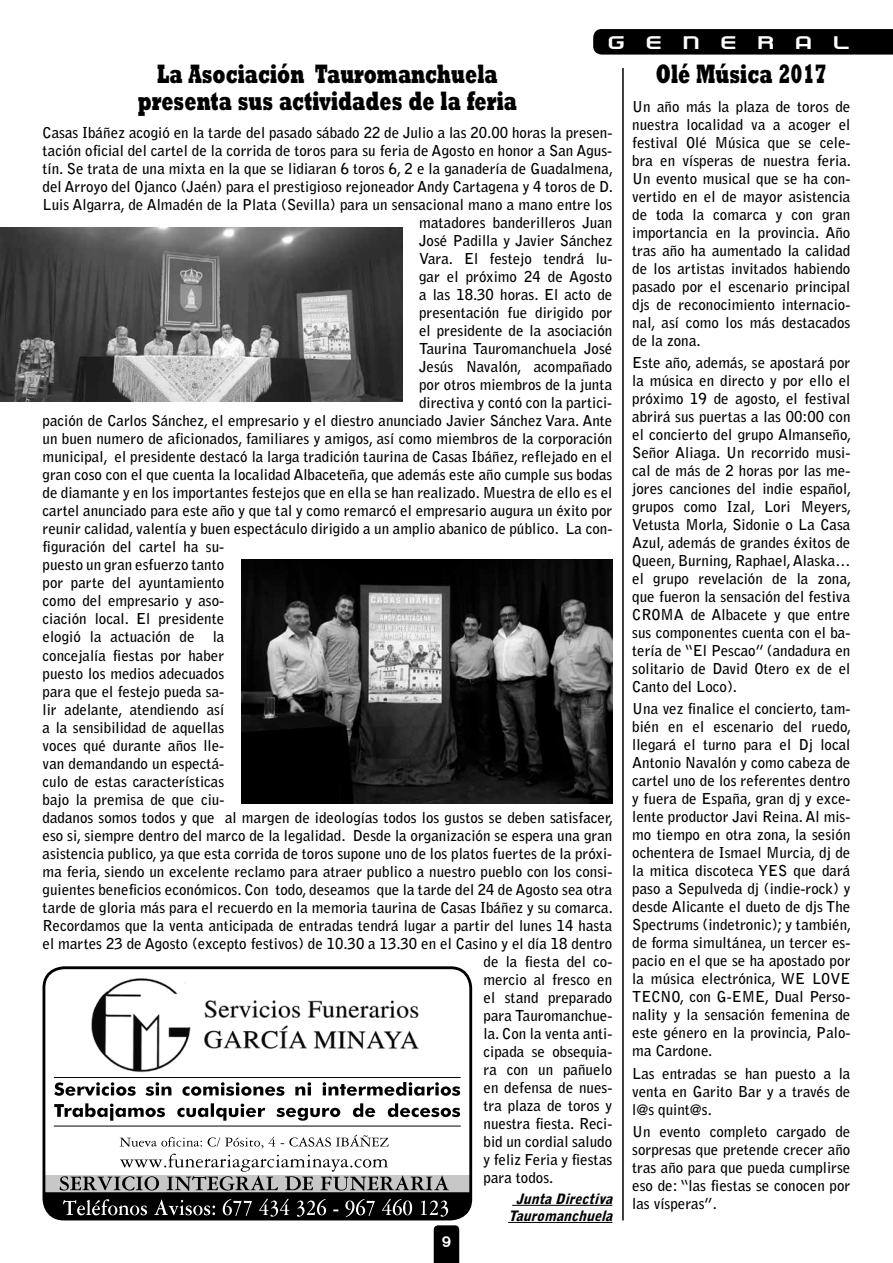
<style>
.page{position:relative;width:893px;height:1263px;background:#fff}
.page>*{position:absolute;margin:0;border:0;box-sizing:border-box;transform-origin:0 0}
.t1{font:800 27px/26.7px "Rockwell";color:#000;text-align:center;scale:.65 1}
.t2{font:24.75px "Empire Builder Document";letter-spacing:.62em;color:#fff;scale:1.27 1}
.t3{font:700 15px/18px "Bell Gothic Std";color:#000;text-align:justify}
.t4{font:italic 900 14.25px/17.1px "Bell Gothic Std";color:#000;text-align:center}
.t5{font:700 13.5px "Rocko FLF";color:#fff}
</style>
<div class="page">
<svg style="left:593px;top:29px;width:300px;height:26px;background:#050505"></svg>
<svg style="left:434px;top:1225px;width:25px;height:38px"></svg>
<img style="left:0;top:227px;width:402px;height:175px">
<hr style="left:512px;top:1205px;width:100px;height:1px;background:#000">
<hr style="left:508px;top:1222px;width:104px;height:1px;background:#000">
<hr style="left:622px;top:68px;width:2px;height:1152px;background:#000">
<img style="left:241px;top:559px;width:371px;height:244px">
<div style="left:43px;top:966px;width:429px;height:254px;border:3px solid #000;border-radius:20px"></div>
<img style="left:91px;top:978px;width:328px;height:95px">
<hr style="left:54px;top:1077px;width:407px;height:1px;background:#000">
<hr style="left:54px;top:1126px;width:407px;height:1px;background:#000">
<svg style="left:54px;top:1103px;width:406px;height:18px"></svg>
<svg style="left:54px;top:1082px;width:406px;height:14px"></svg>
<svg style="left:120px;top:1135px;width:268px;height:13px"></svg>
<svg style="left:44px;top:1154px;width:427px;height:65px"></svg>
<h2 class="t2" style="left:607px;top:28px;width:193px">general</h2>
<h1 class="t1" style="left:138px;top:60px;width:585px">La Asociación Tauromanchuela presenta sus actividades de la feria</h1>
<p class="t3" style="left:43px;top:124px;width:571px">Casas Ibáñez acogió en la tarde del pasado sábado 22 de Julio a las 20.00 horas la presen-</p>
<p class="t3" style="left:43px;top:142px;width:571px">tación oficial del cartel de la corrida de toros para su feria de Agosto en honor a San Agus-</p>
<p class="t3" style="left:43px;top:160px;width:572px">tín. Se trata de una mixta en la que se lidiaran 6 toros 6, 2 e la ganadería de Guadalmena,</p>
<p class="t3" style="left:43px;top:178px;width:572px">del Arroyo del Ojanco (Jaén) para el prestigioso rejoneador Andy Cartagena y 4 toros de D.</p>
<p class="t3" style="left:43px;top:196px;width:571px">Luis Algarra, de Almadén de la Plata (Sevilla) para un sensacional mano a mano entre los</p>
<p class="t3" style="left:419px;top:214px;width:195px">matadores banderilleros Juan</p>
<p class="t3" style="left:419px;top:232px;width:195px">José Padilla y Javier Sánchez</p>
<p class="t3" style="left:419px;top:250px;width:195px">Vara. El festejo tendrá lu-</p>
<p class="t3" style="left:419px;top:268px;width:195px">gar el próximo 24 de Agosto</p>
<p class="t3" style="left:419px;top:286px;width:195px">a las 18.30 horas. El acto de</p>
<p class="t3" style="left:419px;top:304px;width:195px">presentación fue dirigido por</p>
<p class="t3" style="left:419px;top:322px;width:195px">el presidente de la asociación</p>
<p class="t3" style="left:419px;top:340px;width:195px">Taurina Tauromanchuela José</p>
<p class="t3" style="left:419px;top:358px;width:195px">Jesús Navalón, acompañado</p>
<p class="t3" style="left:419px;top:376px;width:195px">por otros miembros de la junta</p>
<p class="t3" style="left:419px;top:394px;width:195px">directiva y contó con la partici-</p>
<p class="t3" style="left:43px;top:412px;width:571px">pación de Carlos Sánchez, el empresario y el diestro anunciado Javier Sánchez Vara. Ante</p>
<p class="t3" style="left:43px;top:430px;width:571px">un buen numero de aficionados, familiares y amigos, así como miembros de la corporación</p>
<p class="t3" style="left:43px;top:448px;width:571px">municipal, el presidente destacó la larga tradición taurina de Casas Ibáñez, reflejado en el</p>
<p class="t3" style="left:43px;top:466px;width:571px">gran coso con el que cuenta la localidad Albaceteña, que además este año cumple sus bodas</p>
<p class="t3" style="left:43px;top:484px;width:571px">de diamante y en los importantes festejos que en ella se han realizado. Muestra de ello es el</p>
<p class="t3" style="left:43px;top:502px;width:571px">cartel anunciado para este año y que tal y como remarcó el empresario augura un éxito por</p>
<p class="t3" style="left:43px;top:520px;width:571px">reunir calidad, valentía y buen espectáculo dirigido a un amplio abanico de público. La con-</p>
<p class="t3" style="left:43px;top:538px;width:183px">figuración del cartel ha su-</p>
<p class="t3" style="left:43px;top:556px;width:183px">puesto un gran esfuerzo tanto</p>
<p class="t3" style="left:43px;top:574px;width:183px">por parte del ayuntamiento</p>
<p class="t3" style="left:43px;top:592px;width:183px">como del empresario y aso-</p>
<p class="t3" style="left:43px;top:610px;width:183px">ciación local. El presidente</p>
<p class="t3" style="left:43px;top:628px;width:183px">elogió la actuación de la</p>
<p class="t3" style="left:43px;top:646px;width:183px">concejalía fiestas por haber</p>
<p class="t3" style="left:43px;top:664px;width:183px">puesto los medios adecuados</p>
<p class="t3" style="left:43px;top:682px;width:183px">para que el festejo pueda sa-</p>
<p class="t3" style="left:43px;top:700px;width:183px">lir adelante, atendiendo así</p>
<p class="t3" style="left:43px;top:718px;width:183px">a la sensibilidad de aquellas</p>
<p class="t3" style="left:43px;top:736px;width:183px">voces qué durante años lle-</p>
<p class="t3" style="left:43px;top:754px;width:183px">van demandando un espectá-</p>
<p class="t3" style="left:43px;top:772px;width:183px">culo de estas características</p>
<p class="t3" style="left:43px;top:790px;width:183px">bajo la premisa de que ciu-</p>
<p class="t3" style="left:43px;top:808px;width:572px">dadanos somos todos y que al margen de ideologías todos los gustos se deben satisfacer,</p>
<p class="t3" style="left:43px;top:826px;width:571px">eso si, siempre dentro del marco de la legalidad. Desde la organización se espera una gran</p>
<p class="t3" style="left:43px;top:844px;width:571px">asistencia publico, ya que esta corrida de toros supone uno de los platos fuertes de la próxi-</p>
<p class="t3" style="left:43px;top:862px;width:571px">ma feria, siendo un excelente reclamo para atraer publico a nuestro pueblo con los consi-</p>
<p class="t3" style="left:43px;top:880px;width:571px">guientes beneficios económicos. Con todo, deseamos que la tarde del 24 de Agosto sea otra</p>
<p class="t3" style="left:43px;top:898px;width:572px">tarde de gloria más para el recuerdo en la memoria taurina de Casas Ibáñez y su comarca.</p>
<p class="t3" style="left:43px;top:916px;width:571px">Recordamos que la venta anticipada de entradas tendrá lugar a partir del lunes 14 hasta</p>
<p class="t3" style="left:43px;top:934px;width:571px">el martes 23 de Agosto (excepto festivos) de 10.30 a 13.30 en el Casino y el día 18 dentro</p>
<p class="t3" style="left:483px;top:952px;width:130px">de la fiesta del co-</p>
<p class="t3" style="left:483px;top:970px;width:130px">mercio al fresco en</p>
<p class="t3" style="left:483px;top:988px;width:130px">el stand preparado</p>
<p class="t3" style="left:483px;top:1006px;width:130px">para Tauromanchue-</p>
<p class="t3" style="left:483px;top:1024px;width:130px">la. Con la venta anti-</p>
<p class="t3" style="left:483px;top:1042px;width:130px">cipada se obsequia-</p>
<p class="t3" style="left:483px;top:1060px;width:130px">ra con un pañuelo</p>
<p class="t3" style="left:483px;top:1078px;width:130px">en defensa de nues-</p>
<p class="t3" style="left:483px;top:1096px;width:130px">tra plaza de toros y</p>
<p class="t3" style="left:483px;top:1114px;width:130px">nuestra fiesta. Reci-</p>
<p class="t3" style="left:483px;top:1132px;width:130px">bid un cordial saludo</p>
<p class="t3" style="left:483px;top:1150px;width:130px">y feliz Feria y fiestas</p>
<p class="t3" style="left:483px;top:1168px;width:71px">para todos.</p>
<p class="t4" style="left:508px;top:1190px;width:110px">JuntaDirectiva<br>Tauromanchuela</p>
<p class="t5" style="left:442px;top:1233px;width:10px">9</p>
<h1 class="t1" style="left:656px;top:60px;width:265px">Olé Música 2017</h1>
<p class="t3" style="left:632px;top:97px;width:220px">Un año más la plaza de toros de nuestra localidad va a acoger el festival Olé Música que se cele&shy;bra en vísperas de nuestra feria.<br>Un evento musical que se ha con&shy;vertido en el de mayor asistencia de toda la comarca y con gran importancia en la provincia. Año tras año ha aumentado la calidad de los artistas invitados habiendo pasado por el escenario principal djs de reconocimiento internacio&shy;nal, así como los más destacados de la zona.</p>
<p class="t3" style="left:632px;top:354px;width:221px">Este año, además, se apostará por la música en directo y por ello el próximo 19 de agosto, el festival abrirá sus puertas a las 00:00 con el concierto del grupo Almanseño, Señor Aliaga. Un recorrido musi&shy;cal de más de 2 horas por las me&shy;jores canciones del indie español, grupos como Izal, Lori Meyers, Vetusta Morla, Sidonie o La Casa Azul, además de grandes éxitos de Queen, Burning, Raphael, Alaska… el grupo revelación de la zona, que fueron la sensación del festiva CROMA de Albacete y que entre sus componentes cuenta con el ba&shy;tería de “El Pescao” (andadura en solitario de David Otero ex de el Canto del Loco).</p>
<p class="t3" style="left:632px;top:700px;width:221px">Una vez finalice el concierto, tam&shy;bién en el escenario del ruedo, llegará el turno para el Dj local Antonio Navalón y como cabeza de cartel uno de los referentes dentro y fuera de España, gran dj y exce&shy;lente productor Javi Reina. Al mis&shy;mo tiempo en otra zona, la sesión ochentera de Ismael Murcia, dj de la mitica discoteca YES que dará paso a Sepulveda dj (indie-rock) y desde Alicante el dueto de djs The Spectrums (indetronic); y también, de forma simultánea, un tercer es&shy;pacio en el que se ha apostado por la música electrónica, WE LOVE TECNO, con G-EME, Dual Perso&shy;nality y la sensación femenina de este género en la provincia, Palo&shy;ma Cardone.</p>
<p class="t3" style="left:632px;top:1064px;width:220px">Las entradas se han puesto a la venta en Garito Bar y a través de l@s quint@s.</p>
<p class="t3" style="left:632px;top:1122px;width:220px">Un evento completo cargado de sorpresas que pretende crecer año tras año para que pueda cumplirse eso de: “las fiestas se conocen por las vísperas”.</p>
</div>
